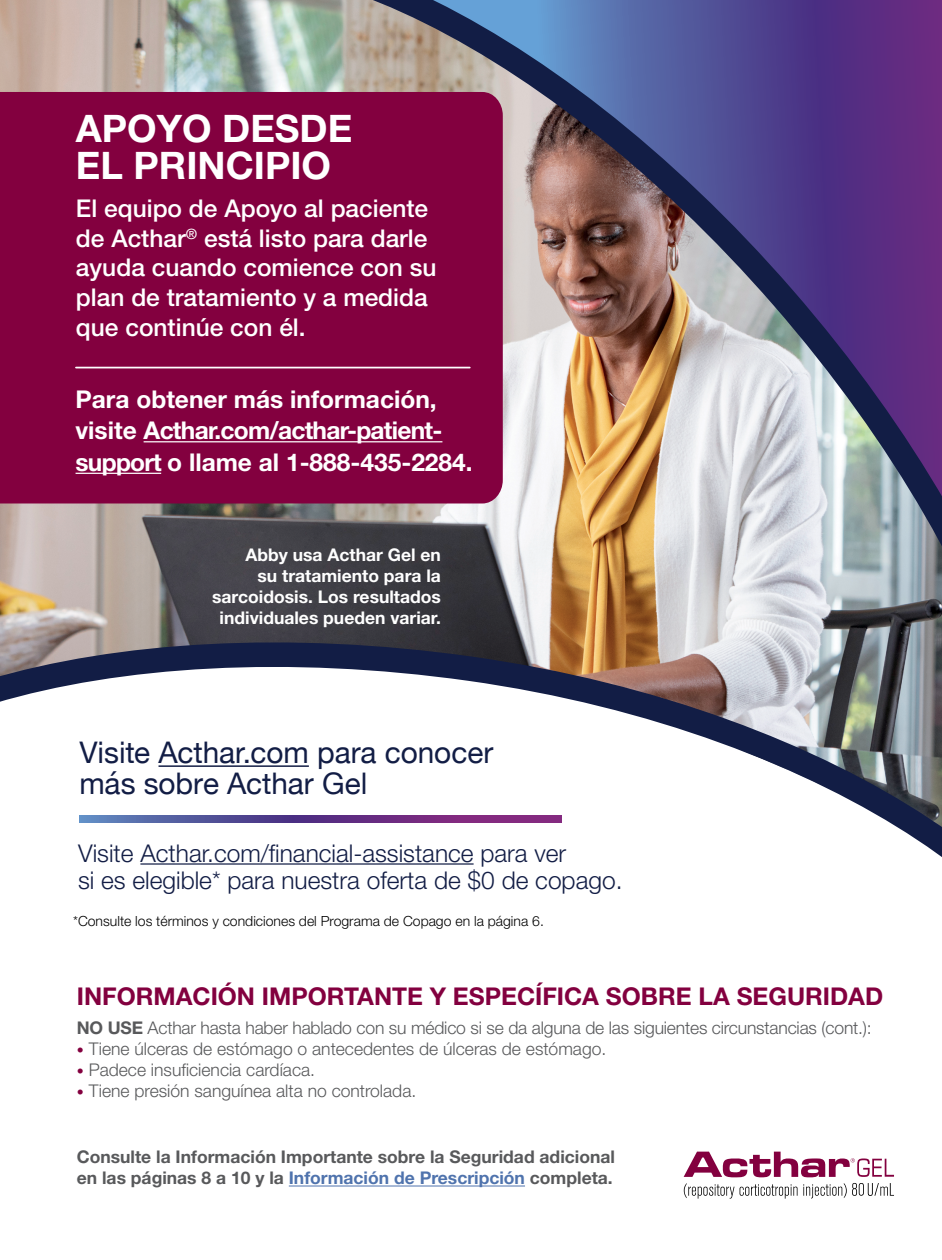
<style>
.page{position:relative;width:942px;height:1260px;background:#fff}
.page>*{position:absolute;margin:0;border:0;box-sizing:border-box;transform-origin:0 0}
.t1{font:700 37.98px/36.2px "Helvetica Neue LT Std";color:#fff}
.t2{font:29.75px/31px "Helvetica Neue";color:#121d45}
.t3{font:500 24.5px/29.8px "Helvetica Neue LT Std";color:#fff}
.t4{font:700 24.5px/31.5px "Helvetica Neue LT Std";color:#fff}
.t5{font:300 24.5px/27.7px "Helvetica Neue LT Std";color:#121d45}
.t6{font:700 24.5px "Helvetica Neue LT Std";color:#83003f}
.t7{font:300 17.5px "Helvetica Neue LT Std";color:#58595b}
.t8{font:700 17.5px/21px "Helvetica Neue LT Std";color:#58595b}
.t9{font:700 17.5px/21px "Helvetica Neue LT Std";color:#fff;text-align:right}
.t10{font:300 14px "Helvetica Neue LT Std";color:#000}
.s1{font-weight:700}
.s2{font-size:14px;color:#83003f}
.s3{color:#4f73ad}
</style>
<div class="page">
<img style="left:0;top:0;width:255px;height:618px">
<svg style="left:0;top:618px;width:942px;height:247px"></svg>
<img style="left:255px;top:0;width:687px;height:757px">
<div style="left:0;top:92px;width:503px;height:411px;background:#83003f"></div>
<svg style="left:684px;top:1183px;width:113px;height:16px"></svg>
<svg style="left:803px;top:1183px;width:91px;height:16px"></svg>
<svg style="left:683px;top:1152px;width:211px;height:25px"></svg>
<hr style="left:158px;top:765px;width:151px;height:2px;background:#121d45">
<svg style="left:79px;top:816px;width:483px;height:7px;background:#64408e"></svg>
<hr style="left:144px;top:441px;width:298px;height:1px;background:#fff">
<hr style="left:76px;top:473px;width:85px;height:1px;background:#fff">
<hr style="left:76px;top:367px;width:394px;height:1px;background:#fff">
<hr style="left:140px;top:863px;width:333px;height:2px;background:#121d45">
<hr style="left:289px;top:1186px;width:236px;height:1px;background:#4f73ad">
<h1 class="t1" style="left:76px;top:110px;width:278px">APOYO DESDE<br>EL PRINCIPIO</h1>
<h3 class="t3" style="left:76px;top:193px;width:362px">El equipo de Apoyo al paciente de Acthar<sup>®</sup> está listo para darle ayuda cuando comience con su plan de tratamiento y a medida que continúe con él.</h3>
<h3 class="t4" style="left:76px;top:383px;width:398px">Para obtener más información, visite Acthar.com/acthar-patient&shy;support o llame al 1-888-435-2284.</h3>
<p class="t9" style="left:212px;top:543px;width:230px">Abby usa Acthar Gel en<br>su tratamiento para la sarcoidosis. Los resultados individuales pueden variar.</p>
<h2 class="t2" style="left:79px;top:739px;width:415px">Visite Acthar.com para conocer más sobre Acthar Gel</h2>
<h3 class="t5" style="left:78px;top:839px;width:546px">Visite Acthar.com/financial-assistance para ver<br>si es elegible* para nuestra oferta de $0 de copago.</h3>
<p class="t10" style="left:73px;top:913px;width:472px">*Consulte los términos y condiciones del Programa de Copago en la página 6.</p>
<h3 class="t6" style="left:77px;top:981px;width:808px">INFORMACIÓN IMPORTANTE Y ESPECÍFICA SOBRE LA SEGURIDAD</h3>
<p class="t7" style="left:77px;top:1017px;width:796px"><span class="s1">NO USE</span> Acthar hasta haber hablado con su médico si se da alguna de las siguientes circunstancias (cont.):</p>
<p class="t7" style="left:77px;top:1038px;width:531px"><span class="s2">•</span> Tiene úlceras de estómago o antecedentes de úlceras de estómago.</p>
<p class="t7" style="left:77px;top:1059px;width:240px"><span class="s2">•</span> Padece insuficiencia cardíaca.</p>
<p class="t7" style="left:77px;top:1080px;width:341px"><span class="s2">•</span> Tiene presión sanguínea alta no controlada.</p>
<p class="t8" style="left:77px;top:1146px;width:540px">Consulte la Información Importante sobre la Seguridad adicional en las páginas 8 a 10 y la <span class="s3">Información de Prescripción</span> completa.</p>
</div>
